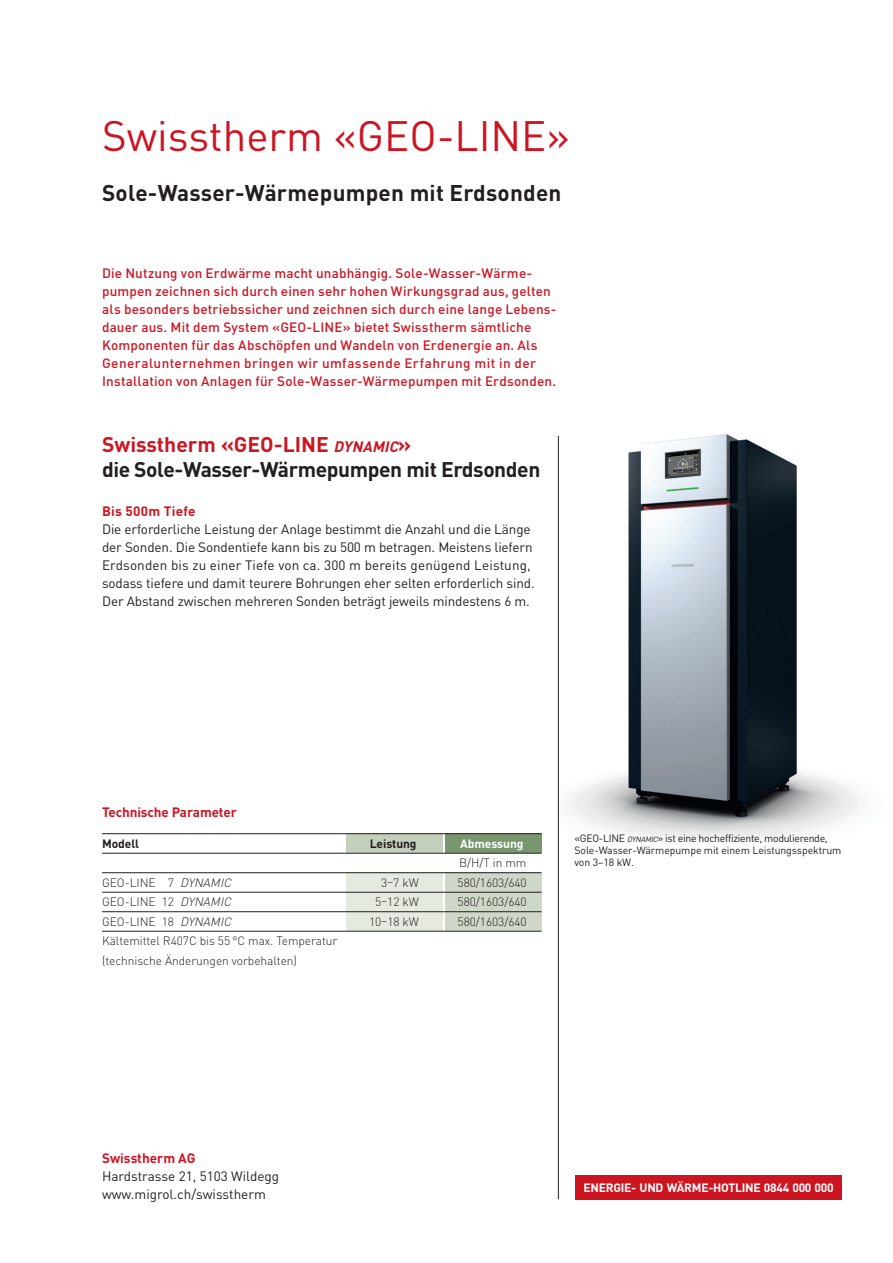
<style>
.page{position:relative;width:893px;height:1263px;background:#fff}
.page>*{position:absolute;margin:0;border:0;box-sizing:border-box;transform-origin:0 0}
.t1{font:42px "DINOT";color:#cd1522}
.t2{font:700 22.5px "DINOT";letter-spacing:.01em;color:#231f20}
.t3{font:700 21px/25.5px "DINOT";letter-spacing:-.02em;color:#231f20}
.t4{font:500 13.5px/18px "DINOT";letter-spacing:.01em;color:#cd1522}
.t5{font:13.5px/18px "DINOT";letter-spacing:-.01em;color:#231f20}
.t6{font:700 13.5px "DINOT";letter-spacing:-.01em;color:#cd1522}
.t7{font:700 13.5px "DINOT";letter-spacing:.02em;color:#cd1522}
.t8{font:300 12px/19.5px "DINOT";letter-spacing:-.005em;color:#231f20}
.t9{font:700 12px "DIN";letter-spacing:-.02em;color:#fff}
.t10{font:700 12px "DINOT";letter-spacing:-.005em;color:#231f20}
.t11{font:700 12px "DINOT";letter-spacing:-.005em;color:#fff}
.t12{font:10.5px/12px "DINOT";letter-spacing:-.02em;color:#231f20}
.s1{color:#cd1522}
.s2{font-style:italic;font-size:15px;color:#cd1522}
.s3{font-style:italic}
.s4{font-style:italic;font-size:7.5px}
</style>
<div class="page">
<img style="left:558px;top:434px;width:304px;height:406px">
<hr style="left:558px;top:436px;width:1px;height:763px;background:#231f20">
<div style="left:575px;top:1175px;width:267px;height:25px;background:#cd1522"></div>
<div style="left:346px;top:834px;width:97px;height:19px;background:#c5d0bc"></div>
<div style="left:445px;top:834px;width:96px;height:19px;background:#79976f"></div>
<div style="left:346px;top:872px;width:97px;height:59px;background:#e5eae1"></div>
<div style="left:445px;top:872px;width:96px;height:59px;background:#cfd7c8"></div>
<hr style="left:102px;top:872px;width:439px;height:1px;background:#231f20">
<hr style="left:102px;top:853px;width:439px;height:1px;background:#231f20">
<hr style="left:102px;top:892px;width:439px;height:1px;background:#231f20">
<hr style="left:102px;top:911px;width:439px;height:1px;background:#231f20">
<hr style="left:102px;top:931px;width:439px;height:1px;background:#231f20">
<hr style="left:102px;top:833px;width:439px;height:1px;background:#231f20">
<h1 class="t1" style="left:102px;top:110px;width:469px">Swisstherm «GEO-LINE»</h1>
<h2 class="t2" style="left:102px;top:178px;width:461px">Sole-Wasser-Wärmepumpen mit Erdsonden</h2>
<p class="t4" style="left:102px;top:264px;width:456px">Die Nutzung von Erdwärme macht unabhängig. Sole-Wasser-Wärme&shy;pumpen zeichnen sich durch einen sehr hohen Wirkungsgrad aus, gelten als besonders betriebssicher und zeichnen sich durch eine lange Lebens&shy;dauer aus. Mit dem System «GEO-LINE» bietet Swisstherm sämtliche Komponenten für das Abschöpfen und Wandeln von Erdenergie an. Als Generalunternehmen bringen wir umfassende Erfahrung mit in der Installation von Anlagen für Sole-Wasser-Wärmepumpen mit Erdsonden.</p>
<h3 class="t3" style="left:102px;top:431px;width:440px"><span class="s1">Swisstherm «GEO-LINE</span> <span class="s2">DYNAMIC</span><span class="s1">»<br></span>die Sole-Wasser-Wärmepumpen mit Erdsonden</h3>
<p class="t7" style="left:102px;top:502px;width:95px">Bis 500m Tiefe</p>
<p class="t5" style="left:102px;top:520px;width:434px">Die erforderliche Leistung der Anlage bestimmt die Anzahl und die Länge der Sonden. Die Sondentiefe kann bis zu 500 m betragen. Meistens liefern Erdsonden bis zu einer Tiefe von ca. 300 m bereits genügend Leistung, sodass tiefere und damit teurere Bohrungen eher selten erforderlich sind.<br>Der Abstand zwischen mehreren Sonden beträgt jeweils mindestens 6 m.</p>
<p class="t6" style="left:102px;top:803px;width:136px">Technische Parameter</p>
<p class="t10" style="left:102px;top:835px;width:39px">Modell</p>
<p class="t10" style="left:370px;top:835px;width:48px">Leistung</p>
<p class="t11" style="left:460px;top:835px;width:65px">Abmessung</p>
<p class="t8" style="left:459px;top:853px;width:69px">B/H/T in mm</p>
<p class="t8" style="left:102px;top:872px;width:134px">GEO-LINE 7 <span class="s3">DYNAMIC</span></p>
<p class="t8" style="left:381px;top:872px;width:39px">3–7 kW</p>
<p class="t8" style="left:458px;top:872px;width:71px">580/1603/640</p>
<p class="t8" style="left:102px;top:892px;width:134px">GEO-LINE 12 <span class="s3">DYNAMIC</span></p>
<p class="t8" style="left:375px;top:892px;width:45px">5–12 kW</p>
<p class="t8" style="left:458px;top:892px;width:71px">580/1603/640</p>
<p class="t8" style="left:102px;top:911px;width:134px">GEO-LINE 18 <span class="s3">DYNAMIC</span></p>
<p class="t8" style="left:369px;top:911px;width:51px">10–18 kW</p>
<p class="t8" style="left:458px;top:911px;width:71px">580/1603/640</p>
<p class="t8" style="left:102px;top:931px;width:237px">Kältemittel R407C bis 55 °C max. Temperatur (technische Änderungen vorbehalten)</p>
<p class="t12" style="left:574px;top:832px;width:268px">«GEO-LINE <span class="s4">DYNAMIC</span>» ist eine hocheffiziente, modulierende,<br>Sole-Wasser-Wärmepumpe mit einem Leistungsspektrum von 3–18 kW.</p>
<p class="t6" style="left:102px;top:1149px;width:95px">Swisstherm AG</p>
<p class="t5" style="left:102px;top:1167px;width:179px">Hardstrasse 21, 5103 Wildegg www.migrol.ch/swisstherm</p>
<p class="t9" style="left:583px;top:1180px;width:252px">ENERGIE- UND WÄRME-HOTLINE 0844 000 000</p>
</div>
